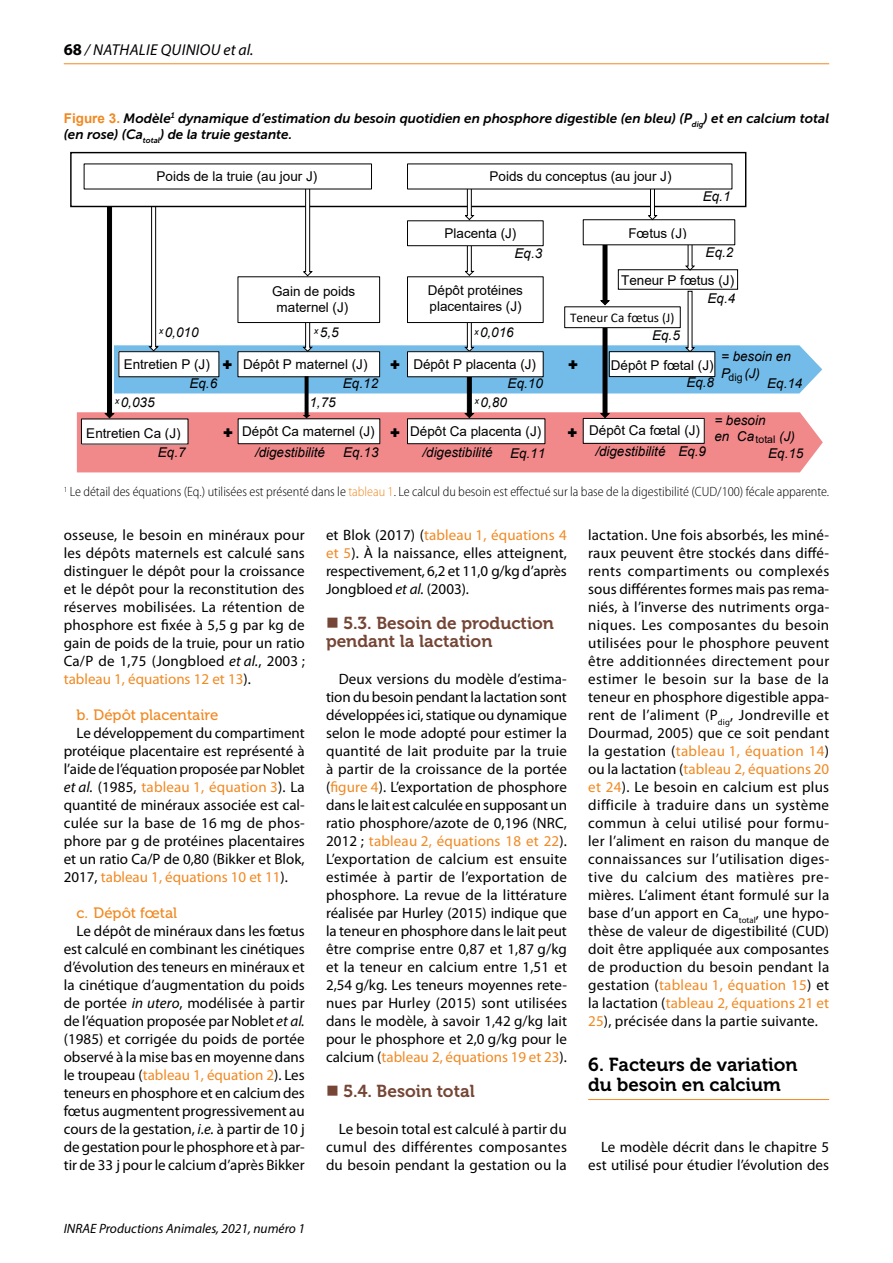
<style>
.page{position:relative;width:893px;height:1263px;background:#fff}
.page>*{position:absolute;margin:0;border:0;box-sizing:border-box;transform-origin:0 0}
.t1{font:18.75px/19.5px "Museo 700";color:#000}
.t2{font:17.25px/18px "Museo 700";color:#754636}
.t3{font:italic 15.75px "Myriad Pro";letter-spacing:.01em;color:#000}
.t4{font:15px/18px "Myriad Pro";letter-spacing:.005em;color:#000;text-align:justify}
.t5{font:15px "Museo 500";color:#f18922}
.t6{font:13.5px/16px "Arial";color:#000}
.t7{font:italic 13.5px/16.2px "Arial";color:#000}
.t8{font:italic 13.5px/15.8px "Museo Sans 700";color:#000}
.t9{font:300 semi-condensed 13.5px "Myriad Pro";color:#000}
.t10{font:italic 13.5px "Myriad Pro";color:#000}
.t11{font:13.2px "Calibri";color:#000}
.t12{font:10.5px "Arial";color:#000}
.s1{font-weight:700;font-style:normal;font-size:16.5px}
.s2{font-family:"Arial";font-weight:700;font-style:normal;color:#f18922}
.s3{color:#f18922}
.s4{font-style:italic}
</style>
<div class="page">
<hr style="left:64px;top:63px;width:765px;height:1px;background:#f18922">
<hr style="left:588px;top:1099px;width:241px;height:1px;background:#f18922">
<div style="left:70px;top:152px;width:676px;height:55px;border:1px solid #000"></div>
<svg style="left:77px;top:182px;width:746px;height:290px"></svg>
<p class="t3" style="left:64px;top:40px;width:75px"><span class="s1">68</span> / Nathalie</p>
<p class="t3" style="left:161px;top:40px;width:10px">quiniou</p>
<p class="t3" style="left:224px;top:40px;width:31px">et al.</p>
<p class="t8" style="left:64px;top:110px;width:767px"><span class="s2">Figure 3.</span> Modèle<sup>1</sup> dynamique d’estimation du besoin quotidien en phosphore digestible (en bleu) (P<sub>dig</sub>) et en calcium total (en rose) (Ca<sub>total</sub>) de la truie gestante.</p>
<p class="t6" style="left:156px;top:168px;width:162px">Poids de la truie (au jour J)</p>
<p class="t6" style="left:272px;top:283px;width:85px;text-align:center">Gain de poids maternel (J)</p>
<p class="t6" style="left:490px;top:168px;width:183px">Poids du conceptus (au jour J)</p>
<p class="t7" style="left:703px;top:188px;width:29px">Eq.1</p>
<p class="t6" style="left:445px;top:225px;width:73px">Placenta (J)</p>
<p class="t7" style="left:515px;top:246px;width:29px">Eq.3</p>
<p class="t6" style="left:428px;top:282px;width:97px">Dépôt protéines placentaires (J)</p>
<p class="t6" style="left:628px;top:226px;width:60px">Fœtus (J)</p>
<p class="t7" style="left:706px;top:244px;width:29px">Eq.2</p>
<p class="t7" style="left:707px;top:290px;width:29px">Eq.4</p>
<p class="t6" style="left:621px;top:272px;width:114px">Teneur P fœtus (J)</p>
<p class="t11" style="left:570px;top:308px;width:106px">Teneur Ca fœtus (J)</p>
<p class="t7" style="left:158px;top:325px;width:42px">ˣ0,010</p>
<p class="t7" style="left:652px;top:327px;width:29px">Eq.5</p>
<p class="t6" style="left:124px;top:356px;width:88px">Entretien P (J)</p>
<p class="t7" style="left:314px;top:325px;width:27px">ˣ5,5</p>
<p class="t7" style="left:474px;top:325px;width:42px">ˣ0,016</p>
<p class="t7" style="left:721px;top:349px;width:71px">= besoin en<br>P (J)</p>
<p class="t6" style="left:243px;top:356px;width:126px">Dépôt P maternel (J)</p>
<p class="t6" style="left:413px;top:356px;width:124px">Dépôt P placenta (J)</p>
<p class="t6" style="left:611px;top:357px;width:104px">Dépôt P fœtal (J)</p>
<p class="t12" style="left:729px;top:370px;width:16px">dig</p>
<p class="t7" style="left:189px;top:375px;width:29px">Eq.6</p>
<p class="t7" style="left:686px;top:375px;width:29px">Eq.8</p>
<p class="t7" style="left:474px;top:394px;width:34px">ˣ0,80</p>
<p class="t7" style="left:767px;top:375px;width:37px">Eq.14</p>
<p class="t7" style="left:343px;top:375px;width:37px">Eq.12</p>
<p class="t7" style="left:508px;top:375px;width:37px">Eq.10</p>
<p class="t7" style="left:114px;top:394px;width:42px">ˣ0,035</p>
<p class="t7" style="left:309px;top:394px;width:28px">1,75</p>
<p class="t6" style="left:86px;top:425px;width:96px">Entretien Ca (J)</p>
<p class="t7" style="left:158px;top:444px;width:29px">Eq.7</p>
<p class="t6" style="left:589px;top:423px;width:112px">Dépôt Ca fœtal (J)</p>
<p class="t7" style="left:714px;top:413px;width:53px">= besoin en Ca</p>
<p class="t6" style="left:242px;top:423px;width:134px">Dépôt Ca maternel (J)</p>
<p class="t7" style="left:343px;top:444px;width:37px">Eq.13</p>
<p class="t6" style="left:410px;top:423px;width:133px">Dépôt Ca placenta (J)</p>
<p class="t7" style="left:510px;top:445px;width:37px">Eq.11</p>
<p class="t7" style="left:678px;top:443px;width:29px">Eq.9</p>
<p class="t7" style="left:779px;top:429px;width:17px">(J)</p>
<p class="t12" style="left:756px;top:432px;width:21px">total</p>
<p class="t7" style="left:255px;top:444px;width:72px">/digestibilité</p>
<p class="t7" style="left:422px;top:445px;width:72px">/digestibilité</p>
<p class="t7" style="left:595px;top:443px;width:72px">/digestibilité</p>
<p class="t7" style="left:768px;top:446px;width:37px">Eq.15</p>
<p class="t9" style="left:64px;top:484px;width:767px"><sup>1</sup> Le détail des équations (Eq.) utilisées est présenté dans le <span class="s3">tableau 1</span>. Le calcul du besoin est effectué sur la base de la digestibilité (CUD/100) fécale apparente.</p>
<p class="t4" style="left:64px;top:526px;width:243px">osseuse, le besoin en minéraux pour les dépôts maternels est calculé sans distinguer le dépôt pour la croissance et le dépôt pour la reconstitution des réserves mobilisées. La rétention de phosphore est fixée à 5,5 g par kg de gain de poids de la truie, pour un ratio Ca/P de 1,75 (Jongbloed <span class="s4">et al.</span>, 2003 ; <span class="s3">tableau 1, équations 12 et 13</span>).</p>
<p class="t5" style="left:77px;top:707px;width:143px">b. Dépôt placentaire</p>
<p class="t4" style="left:64px;top:724px;width:243px;text-indent:13px">Le développement du compartiment protéique placentaire est représenté à l’aide de l’équation proposée par Noblet <span class="s4">et al.</span> (1985, <span class="s3">tableau 1, équation 3</span>). La quantité de minéraux associée est cal&shy;culée sur la base de 16 mg de phos&shy;phore par g de protéines placentaires et un ratio Ca/P de 0,80 (Bikker et Blok, 2017, <span class="s3">tableau 1, équations 10 et 11</span>).</p>
<p class="t5" style="left:77px;top:905px;width:102px">c. Dépôt fœtal</p>
<p class="t4" style="left:64px;top:922px;width:243px;text-indent:13px">Le dépôt de minéraux dans les fœtus est calculé en combinant les cinétiques d’évolution des teneurs en minéraux et la cinétique d’augmentation du poids de portée <span class="s4">in utero</span>, modélisée à partir de l’équation proposée par Noblet <span class="s4">et al. </span>(1985) et corrigée du poids de portée observé à la mise bas en moyenne dans le troupeau (<span class="s3">tableau 1, équation 2</span>). Les teneurs en phosphore et en calcium des fœtus augmentent progressivement au cours de la gestation, <span class="s4">i.e.</span> à partir de 10 j de gestation pour le phosphore et à par&shy;tir de 33 j pour le calcium d’après Bikker</p>
<p class="t10" style="left:64px;top:1220px;width:243px">INRAE Productions Animales, 2021, numéro 1</p>
<p class="t4" style="left:326px;top:526px;width:243px">et Blok (2017) (<span class="s3">tableau 1, équations 4 et 5</span>). À la naissance, elles atteignent, respectivement, 6,2 et 11,0 g/kg d’après Jongbloed <span class="s4">et al.</span> (2003).</p>
<p class="t2" style="left:326px;top:614px;width:229px;text-indent:17px">5.3. Besoin de production pendant la lactation</p>
<p class="t4" style="left:326px;top:670px;width:243px;text-indent:13px">Deux versions du modèle d’estima&shy;tion du besoin pendant la lactation sont développées ici, statique ou dynamique selon le mode adopté pour estimer la quantité de lait produite par la truie à partir de la croissance de la portée (<span class="s3">figure 4</span>). L’exportation de phosphore dans le lait est calculée en supposant un ratio phosphore/azote de 0,196 (NRC, 2012 ; <span class="s3">tableau 2, équations 18 et 22</span>).<br>L’exportation de calcium est ensuite estimée à partir de l’exportation de phosphore. La revue de la littérature réalisée par Hurley (2015) indique que la teneur en phosphore dans le lait peut être comprise entre 0,87 et 1,87 g/kg et la teneur en calcium entre 1,51 et 2,54 g/kg. Les teneurs moyennes rete&shy;nues par Hurley (2015) sont utilisées dans le modèle, à savoir 1,42 g/kg lait pour le phosphore et 2,0 g/kg pour le calcium (<span class="s3">tableau 2, équations 19 et 23</span>).</p>
<p class="t2" style="left:343px;top:1082px;width:133px">5.4. Besoin total</p>
<p class="t4" style="left:326px;top:1120px;width:242px;text-indent:13px">Le besoin total est calculé à partir du cumul des différentes composantes du besoin pendant la gestation ou la</p>
<p class="t4" style="left:588px;top:526px;width:243px">lactation. Une fois absorbés, les miné&shy;raux peuvent être stockés dans diffé&shy;rents compartiments ou complexés sous différentes formes mais pas rema&shy;niés, à l’inverse des nutriments orga&shy;niques. Les composantes du besoin utilisées pour le phosphore peuvent être additionnées directement pour estimer le besoin sur la base de la teneur en phosphore digestible appa&shy;rent de l’aliment (P<sub>dig</sub>, Jondreville et Dourmad, 2005) que ce soit pendant la gestation (<span class="s3">tableau 1, équation 14</span>) ou la lactation (<span class="s3">tableau 2, équations 20 et 24</span>). Le besoin en calcium est plus difficile à traduire dans un système commun à celui utilisé pour formu&shy;ler l’aliment en raison du manque de connaissances sur l’utilisation diges&shy;tive du calcium des matières pre&shy;mières. L’aliment étant formulé sur la base d’un apport en Ca<sub>total</sub>, une hypo&shy;thèse de valeur de digestibilité (CUD) doit être appliquée aux composantes de production du besoin pendant la gestation (<span class="s3">tableau 1, équation 15</span>) et la lactation (<span class="s3">tableau 2, équations 21 et 25</span>), précisée dans la partie suivante.</p>
<p class="t1" style="left:588px;top:1055px;width:211px">6. Facteurs de variation du besoin en calcium</p>
<p class="t4" style="left:588px;top:1138px;width:242px;text-align:right">Le modèle décrit dans le chapitre 5 est utilisé pour étudier l’évolution des</p>
</div>
